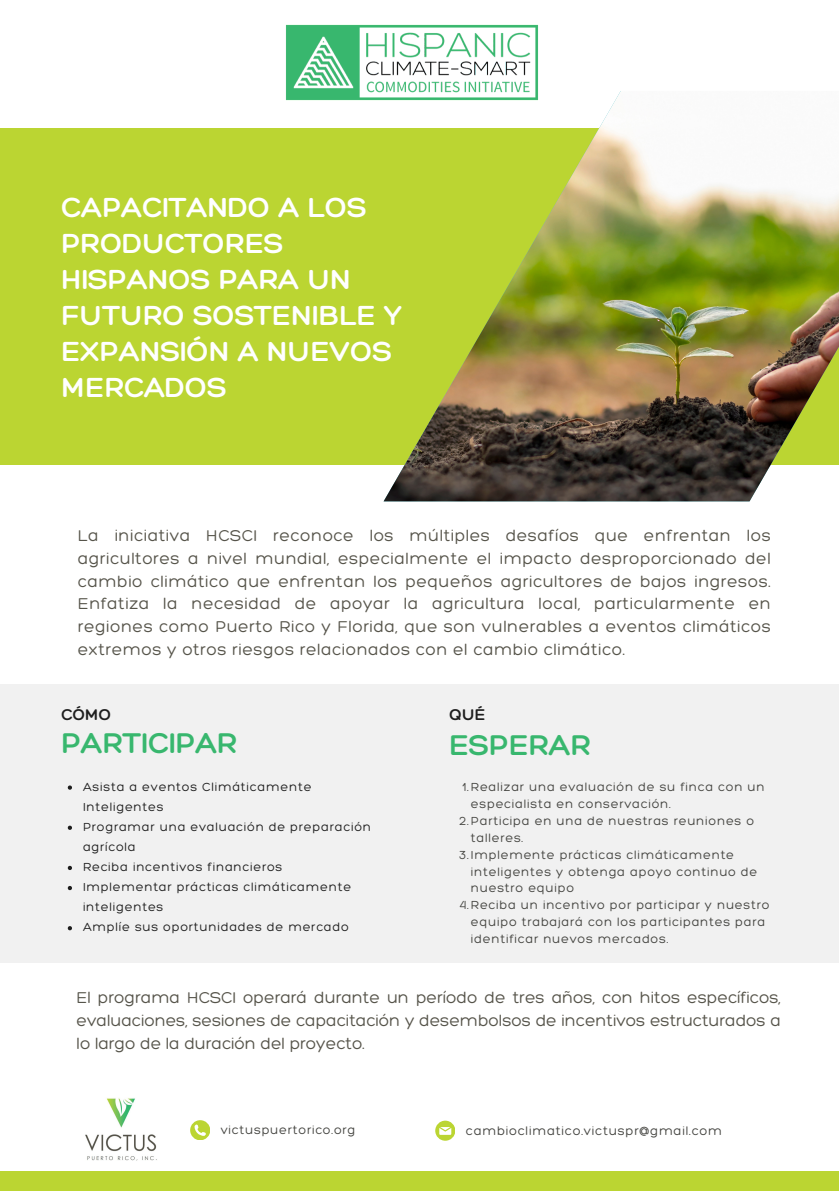
<style>
.page{position:relative;width:839px;height:1191px;background:#fff}
.page>*{position:absolute;margin:0;border:0;box-sizing:border-box;transform-origin:0 0}
.t1{font:300 31px "Hero";color:#38b76e}
.t2{font:300 30px/36px "Hero";color:#fff}
.t3{font:300 17px/22.6px "Hero";letter-spacing:.015em;color:#56544a;text-align:justify}
.t4{font:300 17px "Hero";color:#1e1e1e}
.t5{font:300 13px "Hero";letter-spacing:.06em;color:#444440}
.t6{font:300 12.6px/17px "Hero";letter-spacing:.06em;color:#444440}
.t7{font:300 12.6px/20px "Hero";letter-spacing:.06em;color:#1e1e1e}
</style>
<div class="page">
<div style="left:0;top:1171px;width:838px;height:20px;background:#bbd532"></div>
<div style="left:0;top:684px;width:838px;height:279px;background:#f1f1f1"></div>
<div style="left:0;top:128px;width:838px;height:337px;background:#bbd532"></div>
<img style="left:383px;top:91px;width:455px;height:410px">
<svg style="left:190px;top:1120px;width:20px;height:20px"></svg>
<svg style="left:435px;top:1121px;width:19px;height:19px"></svg>
<img style="left:85px;top:1098px;width:72px;height:63px">
<img style="left:286px;top:24px;width:253px;height:78px">
<svg style="left:68px;top:785px;width:4px;height:5px"></svg>
<svg style="left:68px;top:826px;width:4px;height:4px"></svg>
<svg style="left:68px;top:866px;width:4px;height:4px"></svg>
<svg style="left:68px;top:886px;width:4px;height:4px"></svg>
<svg style="left:68px;top:926px;width:4px;height:4px"></svg>
<p class="t2" style="left:61px;top:188px;width:343px">CAPACITANDO A LOS<br>PRODUCTORES<br>HISPANOS PARA UN<br>FUTURO SOSTENIBLE Y<br>EXPANSIÓN A NUEVOS<br>MERCADOS</p>
<p class="t3" style="left:78px;top:524px;width:694px">La iniciativa HCSCI reconoce los múltiples desafíos que enfrentan los agricultores a nivel mundial, especialmente el impacto desproporcionado del cambio climático que enfrentan los pequeños agricultores de bajos ingresos.<br>Enfatiza la necesidad de apoyar la agricultura local, particularmente en regiones como Puerto Rico y Florida, que son vulnerables a eventos climáticos extremos y otros riesgos relacionados con el cambio climático.</p>
<p class="t4" style="left:61px;top:704px;width:52px">CÓMO</p>
<p class="t1" style="left:61px;top:723px;width:178px">PARTICIPAR</p>
<p class="t7" style="left:83px;top:776px;width:230px">Asista a eventos Climáticamente<br>Inteligentes</p>
<p class="t7" style="left:83px;top:817px;width:289px">Programar una evaluación de preparación agrícola</p>
<p class="t7" style="left:83px;top:857px;width:201px">Reciba incentivos financieros</p>
<p class="t7" style="left:83px;top:877px;width:270px">Implementar prácticas climáticamente inteligentes</p>
<p class="t7" style="left:83px;top:917px;width:267px">Amplíe sus oportunidades de mercado</p>
<p class="t4" style="left:449px;top:704px;width:38px">QUÉ</p>
<p class="t1" style="left:449px;top:725px;width:143px">ESPERAR</p>
<p class="t6" style="left:471px;top:778px;width:295px;text-indent:-9px">1.Realizar una evaluación de su finca con un especialista en conservación.</p>
<p class="t6" style="left:471px;top:812px;width:285px;text-indent:-12px">2.Participa en una de nuestras reuniones o talleres.</p>
<p class="t6" style="left:471px;top:846px;width:288px;text-indent:-12px">3.Implemente prácticas climáticamente inteligentes y obtenga apoyo continuo de nuestro equipo</p>
<p class="t6" style="left:471px;top:896px;width:300px;text-indent:-11px">4.Reciba un incentivo por participar y nuestro equipo trabajará con los participantes para identificar nuevos mercados.</p>
<p class="t3" style="left:77px;top:986px;width:705px">El programa HCSCI operará durante un período de tres años, con hitos específicos, evaluaciones, sesiones de capacitación y desembolsos de incentivos estructurados a lo largo de la duración del proyecto.</p>
<p class="t6" style="left:221px;top:1122px;width:136px">victuspuertorico.org</p>
<p class="t5" style="left:466px;top:1123px;width:257px">cambioclimatico.victuspr@gmail.com</p>
</div>
